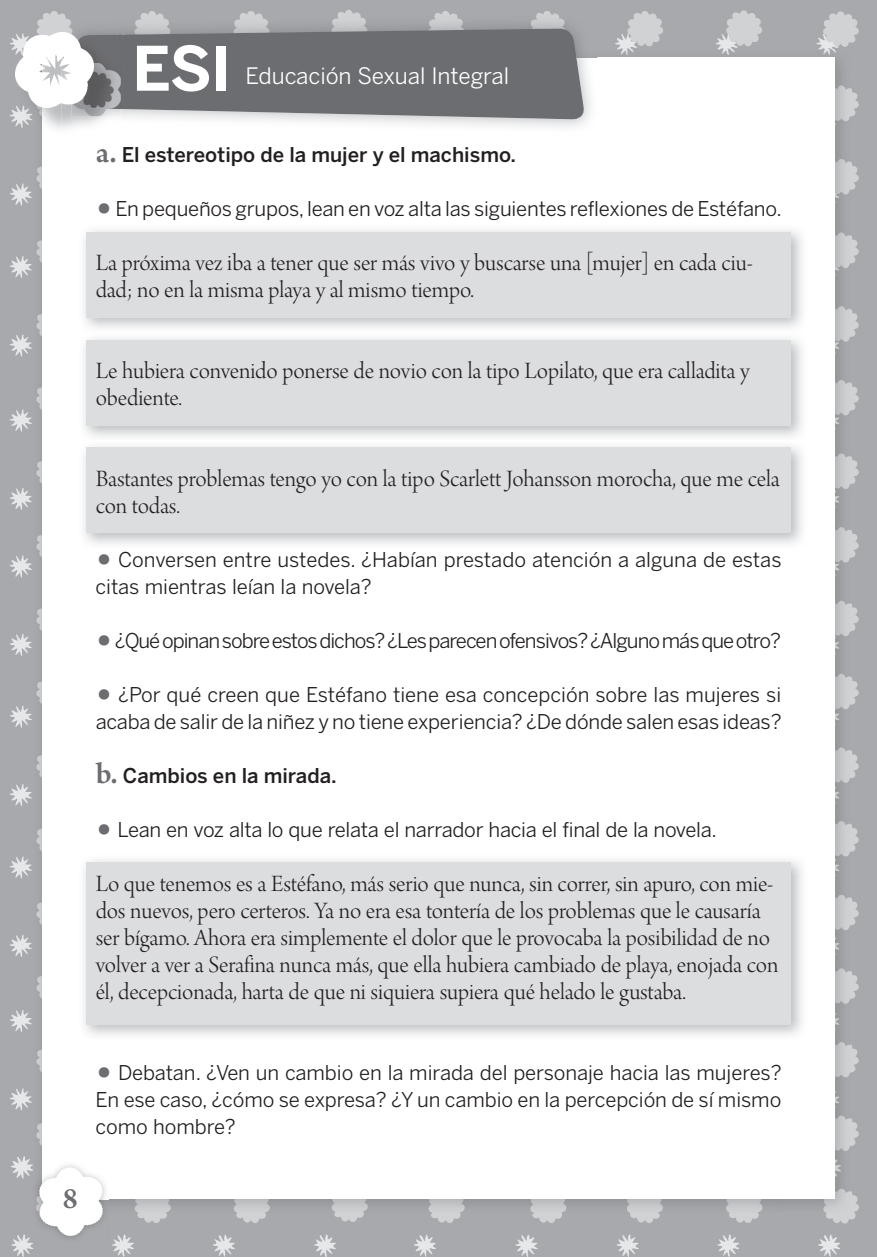
<style>
.page{position:relative;width:877px;height:1257px;background:#fff}
.page>*{position:absolute;margin:0;border:0;box-sizing:border-box;transform-origin:0 0}
.t1{font:700 60.75px "Benton Sans";color:#fff}
.t2{font:600 31.5px "Arno Pro";color:#6c6d70}
.t3{font:24.75px/27px "Arno Pro Light Display";letter-spacing:-.005em;color:#231f20}
.t4{font:22.5px "Benton Sans";letter-spacing:-.005em;color:#fff}
.t5{font:20.25px/27px "Benton Sans";letter-spacing:-.01em;color:#231f20}
.t6{font:20.25px "Benton Sans";letter-spacing:-.05em;color:#231f20}
.t7{font:500 20.25px "Benton Sans";color:#231f20}
.s1{font-family:"Arno Pro";font-weight:600;font-size:31.5px;color:#6c6d70}
.s2{font-weight:900;font-size:36px;color:#6c6d70}
</style>
<div class="page">
<img style="left:0;top:0;width:877px;height:1256px">
<img style="left:597px;top:49px;width:254px;height:77px">
<img style="left:33px;top:134px;width:9px;height:1027px">
<img style="left:835px;top:126px;width:16px;height:544px">
<img style="left:777px;top:670px;width:74px;height:543px">
<img style="left:109px;top:1198px;width:668px;height:15px">
<div style="left:42px;top:58px;width:793px;height:1140px;background:#fff"></div>
<img style="left:62px;top:14px;width:535px;height:35px">
<img style="left:585px;top:49px;width:12px;height:9px">
<svg style="left:76px;top:28px;width:509px;height:92px;background:#77787b"></svg>
<img style="left:20px;top:107px;width:13px;height:27px">
<img style="left:33px;top:107px;width:29px;height:27px">
<img style="left:62px;top:107px;width:59px;height:25px">
<img style="left:94px;top:36px;width:27px;height:27px">
<img style="left:76px;top:63px;width:45px;height:46px">
<img style="left:16px;top:32px;width:78px;height:75px">
<img style="left:33px;top:1213px;width:76px;height:29px">
<img style="left:33px;top:1161px;width:76px;height:52px">
<img style="left:42px;top:1161px;width:67px;height:37px">
<img style="left:39px;top:1167px;width:64px;height:68px">
<div style="left:86px;top:232px;width:705px;height:85px;background:#dcdddf"></div>
<div style="left:86px;top:340px;width:705px;height:85px;background:#dcdddf"></div>
<div style="left:86px;top:448px;width:705px;height:85px;background:#dcdddf"></div>
<div style="left:86px;top:862px;width:705px;height:162px;background:#dcdddf"></div>
<h1 class="t1" style="left:132px;top:32px;width:101px">ESI</h1>
<p class="t4" style="left:246px;top:62px;width:265px">Educación Sexual Integral</p>
<p class="t7" style="left:96px;top:143px;width:422px"><span class="s1">a.</span> El estereotipo de la mujer y el machismo.</p>
<p class="t5" style="left:96px;top:195px;width:688px"><span class="s2">•</span> En pequeños grupos, lean en voz alta las siguientes reflexiones de Estéfano.</p>
<p class="t3" style="left:96px;top:251px;width:659px">La próxima vez iba a tener que ser más vivo y buscarse una [mujer] en cada ciu&shy;dad; no en la misma playa y al mismo tiempo.</p>
<p class="t3" style="left:96px;top:359px;width:656px">Le hubiera convenido ponerse de novio con la tipo Lopilato, que era calladita y obediente.</p>
<p class="t3" style="left:96px;top:467px;width:686px">Bastantes problemas tengo yo con la tipo Scarlett Johansson morocha, que me cela con todas.</p>
<p class="t5" style="left:96px;top:546px;width:687px"><span class="s2">•</span> Conversen entre ustedes. ¿Habían prestado atención a alguna de estas citas mientras leían la novela?</p>
<p class="t6" style="left:96px;top:629px;width:687px"><span class="s2">•</span> ¿Qué opinan sobre estos dichos? ¿Les parecen ofensivos? ¿Alguno más que otro?</p>
<p class="t5" style="left:96px;top:681px;width:687px"><span class="s2">•</span> ¿Por qué creen que Estéfano tiene esa concepción sobre las mujeres si acaba de salir de la niñez y no tiene experiencia? ¿De dónde salen esas ideas?</p>
<p class="t7" style="left:96px;top:764px;width:243px"><span class="s1">b.</span> Cambios en la mirada.</p>
<p class="t5" style="left:96px;top:816px;width:623px"><span class="s2">•</span> Lean en voz alta lo que relata el narrador hacia el final de la novela.</p>
<p class="t3" style="left:96px;top:872px;width:684px">Lo que tenemos es a Estéfano, más serio que nunca, sin correr, sin apuro, con mie&shy;dos nuevos, pero certeros. Ya no era esa tontería de los problemas que le causaría ser bígamo. Ahora era simplemente el dolor que le provocaba la posibilidad de no volver a ver a Serafina nunca más, que ella hubiera cambiado de playa, enojada con él, decepcionada, harta de que ni siquiera supiera qué helado le gustaba.</p>
<p class="t5" style="left:96px;top:1059px;width:687px;text-align:justify"><span class="s2">•</span> Debatan. ¿Ven un cambio en la mirada del personaje hacia las mujeres?<br>En ese caso, ¿cómo se expresa? ¿Y un cambio en la percepción de sí mismo como hombre?</p>
<p class="t2" style="left:63px;top:1180px;width:17px">8</p>
</div>
